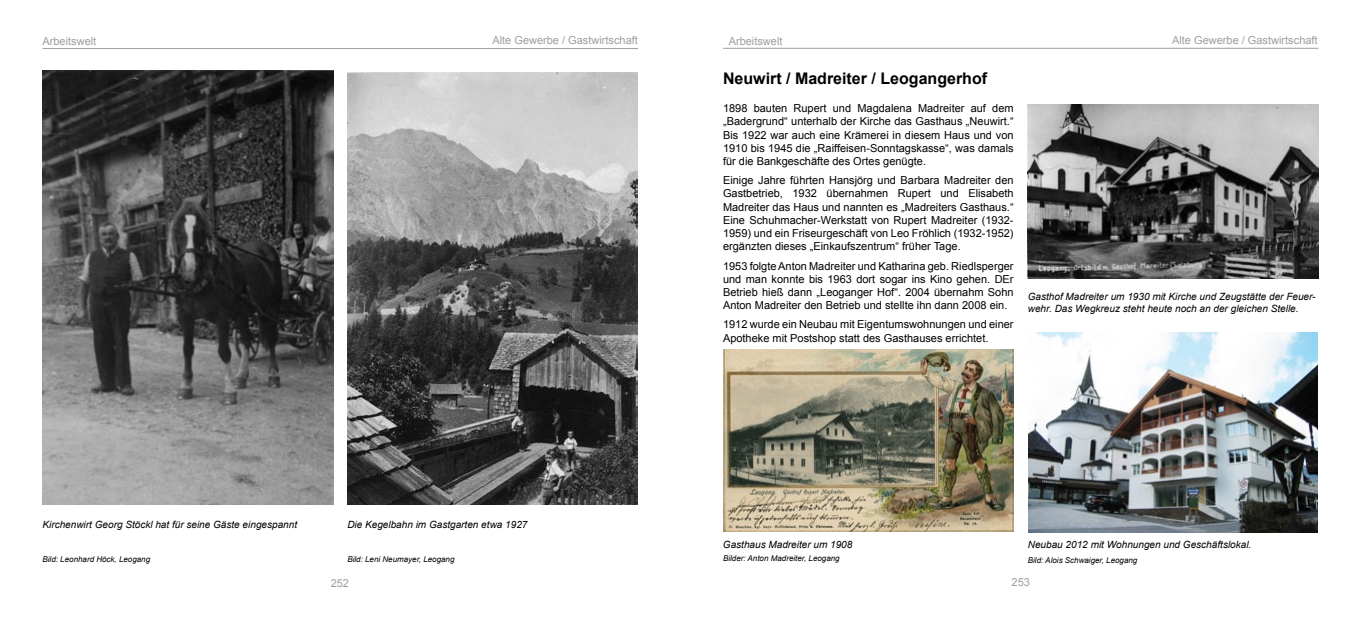
<style>
.page{position:relative;width:1361px;height:624px;background:#fff}
.page>*{position:absolute;margin:0;border:0;box-sizing:border-box;transform-origin:0 0}
.t1{font:700 16px "Arial";color:#000}
.t2{font:11px/13.2px "Arial";color:#000;text-align:justify}
.t3{font:11px "Arial";color:#9c9e9f}
.t4{font:italic 10px/12px "Arial";color:#000}
.t5{font:italic 8px "Arial";color:#000}
</style>
<div class="page">
<hr style="left:43px;top:48px;width:595px;height:1px;background:#9c9e9f">
<hr style="left:723px;top:48px;width:595px;height:1px;background:#9c9e9f">
<img style="left:43px;top:71px;width:290px;height:434px">
<img style="left:347px;top:72px;width:291px;height:433px">
<img style="left:723px;top:350px;width:290px;height:181px">
<img style="left:1028px;top:104px;width:290px;height:174px">
<img style="left:1028px;top:333px;width:289px;height:200px">
<p class="t3" style="left:43px;top:34px;width:55px">Arbeitswelt</p>
<p class="t3" style="left:492px;top:33px;width:147px">Alte Gewerbe / Gastwirtschaft</p>
<p class="t4" style="left:43px;top:519px;width:256px">Kirchenwirt Georg Stöckl hat für seine Gäste eingespannt</p>
<p class="t5" style="left:43px;top:553px;width:109px">Bild: Leonhard Höck, Leogang</p>
<p class="t4" style="left:347px;top:519px;width:182px">Die Kegelbahn im Gastgarten etwa 1927</p>
<p class="t5" style="left:347px;top:553px;width:109px">Bild: Leni Neumayer, Leogang</p>
<p class="t3" style="left:729px;top:34px;width:55px">Arbeitswelt</p>
<p class="t3" style="left:1172px;top:33px;width:147px">Alte Gewerbe / Gastwirtschaft</p>
<h1 class="t1" style="left:723px;top:68px;width:266px">Neuwirt / Madreiter / Leogangerhof</h1>
<p class="t2" style="left:723px;top:102px;width:292px">1898 bauten Rupert und Magdalena Madreiter auf dem „Badergrund“ unterhalb der Kirche das Gasthaus „Neuwirt.“ Bis 1922 war auch eine Krämerei in diesem Haus und von 1910 bis 1945 die „Raiffeisen-Sonntagskasse“, was damals für die Bankgeschäfte des Ortes genügte.</p>
<p class="t2" style="left:723px;top:174px;width:292px">Einige Jahre führten Hansjörg und Barbara Madreiter den Gastbetrieb, 1932 übernahmen Rupert und Elisabeth Madreiter das Haus und nannten es „Madreiters Gasthaus.“ Eine Schuhmacher-Werkstatt von Rupert Madreiter (1932- 1959) und ein Friseurgeschäft von Leo Fröhlich (1932-1952) ergänzten dieses „Einkaufszentrum“ früher Tage.</p>
<p class="t2" style="left:723px;top:259px;width:292px">1953 folgte Anton Madreiter und Katharina geb. Riedlsperger und man konnte bis 1963 dort sogar ins Kino gehen. DEr Betrieb hieß dann „Leoganger Hof“. 2004 übernahm Sohn Anton Madreiter den Betrieb und stellte ihn dann 2008 ein.</p>
<p class="t2" style="left:723px;top:318px;width:292px">1912 wurde ein Neubau mit Eigentumswohnungen und einer<br>Apotheke mit Postshop statt des Gasthauses errichtet.</p>
<p class="t4" style="left:1028px;top:291px;width:289px">Gasthof Madreiter um 1930 mit Kirche und Zeugstätte der Feuer&shy;wehr. Das Wegkreuz steht heute noch an der gleichen Stelle.</p>
<p class="t4" style="left:723px;top:538px;width:131px">Gasthaus Madreiter um 1908</p>
<p class="t5" style="left:723px;top:552px;width:118px">Bilder: Anton Madreiter, Leogang</p>
<p class="t4" style="left:1028px;top:538px;width:225px">Neubau 2012 mit Wohnungen und Geschäftslokal.</p>
<p class="t5" style="left:1028px;top:554px;width:111px">Bild: Alois Schwaiger, Leogang</p>
<p class="t3" style="left:331px;top:576px;width:20px">252</p>
<p class="t3" style="left:1011px;top:575px;width:20px">253</p>
</div>
